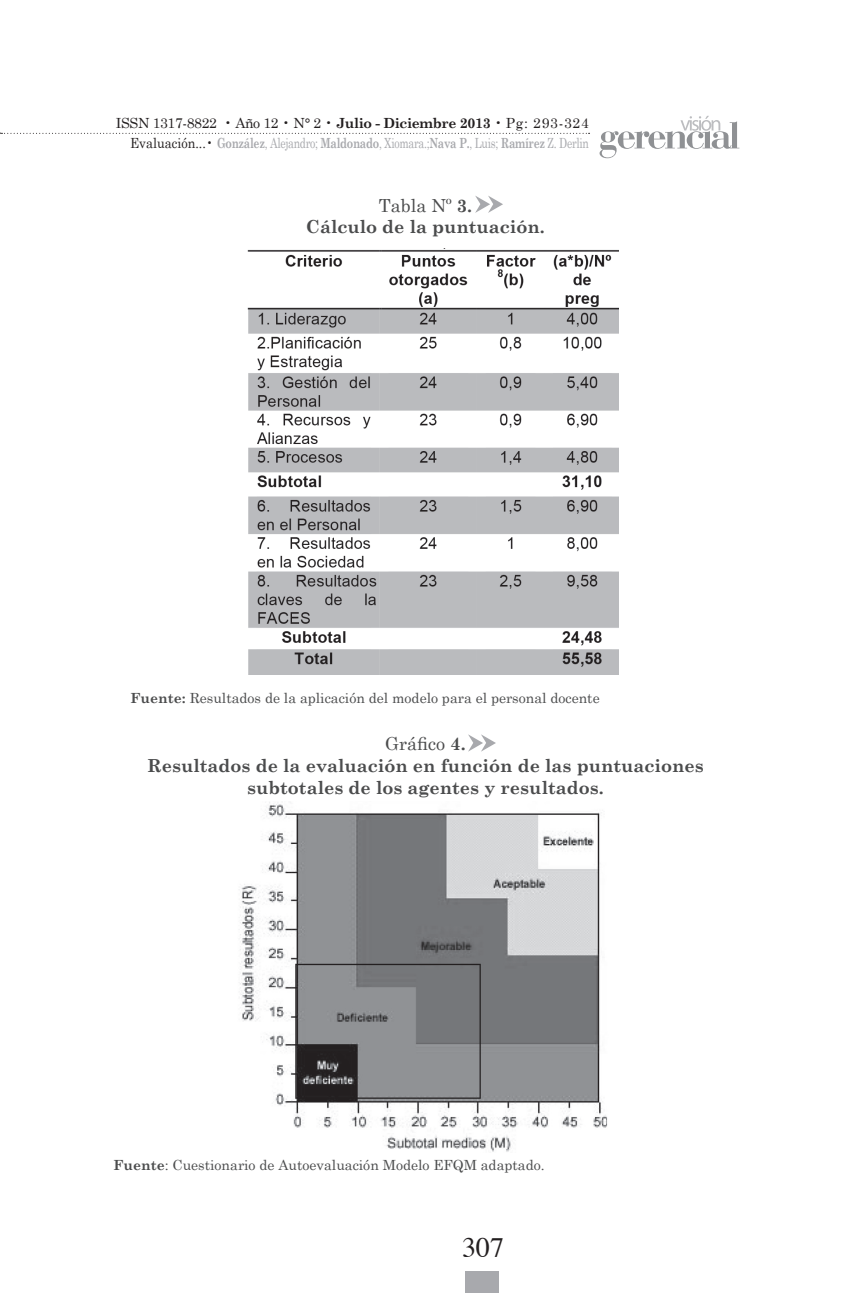
<style>
.page{position:relative;width:851px;height:1293px;background:#fff}
.page>*{position:absolute;margin:0;border:0;box-sizing:border-box;transform-origin:0 0}
.t1{font:28px "Times";color:#231f20}
.t2{font:700 18px/21.6px "Century Schoolbook";color:#4b4c4d;text-align:center}
.t3{font:14px/20px "Century Schoolbook";letter-spacing:-.025em;color:#231f20;text-align:right}
.t4{font:14px "Century Schoolbook";color:#4b4c4d}
.s1{font-weight:700}
.s2{font-weight:700;color:#a8a9ad}
.s3{color:#a8a9ad}
.s4{font-weight:400}
</style>
<div class="page">
<svg style="left:0;top:133px;width:589px;height:1px"></svg>
<svg style="left:599px;top:116px;width:140px;height:42px"></svg>
<div style="left:465px;top:1271px;width:34px;height:22px;background:#a8a9ad"></div>
<img style="left:247px;top:248px;width:371px;height:426px">
<img style="left:239px;top:802px;width:369px;height:350px">
<svg style="left:475px;top:196px;width:28px;height:17px"></svg>
<svg style="left:468px;top:734px;width:28px;height:17px"></svg>
<p class="t3" style="left:116px;top:113px;width:474px">ISSN 1317-8822 • Año 12 • N° 2 • <span class="s1">Julio - Diciembre 2013</span> • Pg: 293-324<br>Evaluación...• <span class="s2">González</span><span class="s3">, Alejandro;</span> <span class="s2">Maldonado</span><span class="s3">, Xiomara.;</span><span class="s2">Nava P.</span><span class="s3">, Luis;</span> <span class="s2">Ramírez</span> <span class="s3">Z. Derlin</span></p>
<p class="t2" style="left:306px;top:194px;width:240px"><span class="s4">Tabla Nº</span> 3.<br>Cálculo de la puntuación.</p>
<p class="t4" style="left:130px;top:689px;width:470px"><span class="s1">Fuente:</span> Resultados de la aplicación del modelo para el personal docente</p>
<p class="t2" style="left:147px;top:733px;width:558px"><span class="s4">Gráfico</span> 4.<br>Resultados de la evaluación en función de las puntuaciones subtotales de los agentes y resultados.</p>
<p class="t4" style="left:113px;top:1156px;width:432px"><span class="s1">Fuente</span>: Cuestionario de Autoevaluación Modelo EFQM adaptado.</p>
<h1 class="t1" style="left:462px;top:1221px;width:43px">307</h1>
</div>
